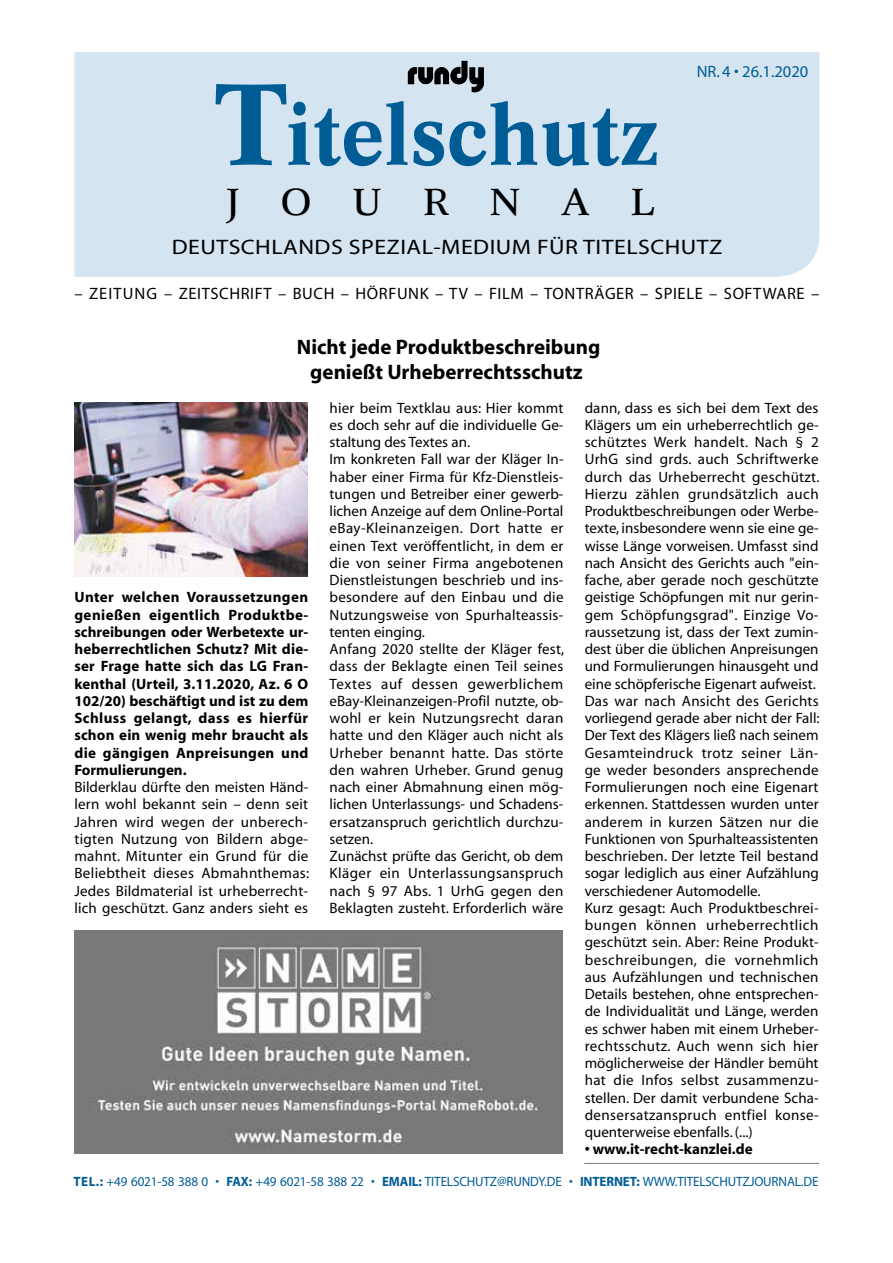
<style>
.page{position:relative;width:893px;height:1263px;background:#fff}
.page>*{position:absolute;margin:0;border:0;box-sizing:border-box;transform-origin:0 0}
.t1{font:700 82.5px "Concorde";color:#005c95}
.t2{font:36.75px "Concorde";letter-spacing:1.11em;color:#000}
.t3{font:700 21px/25.2px "Myriad";color:#000;text-align:center}
.t4{font:21px "Myriad";letter-spacing:.02em;color:#000;scale:1.14 1}
.t5{font:16.5px "Myriad";letter-spacing:.035em;color:#000}
.t6{font:16.5px "Myriad";color:#005c95}
.t7{font:15px/17.2px "Myriad";letter-spacing:.01em;color:#000}
.t8{font:700 15px/17.2px "Myriad";letter-spacing:.005em;color:#000;text-align:justify}
.t9{font:13.5px "Myriad";letter-spacing:-.01em;color:#005c95}
.s1{font-size:112.5px}
.s2{font-weight:700}
</style>
<div class="page">
<img style="left:75px;top:930px;width:487px;height:223px">
<div style="left:74px;top:52px;width:745px;height:225px;background:#d4e4f0"></div>
<hr style="left:585px;top:1163px;width:234px;height:1px;background:#87888a">
<img style="left:407px;top:61px;width:61px;height:27px">
<img style="left:75px;top:403px;width:233px;height:173px">
<h1 class="t1" style="left:216px;top:85px;width:445px"><span class="s1">T</span>itelschutz</h1>
<h2 class="t2" style="left:227px;top:179px;width:430px">JOURNAL</h2>
<p class="t6" style="left:697px;top:63px;width:113px">NR. 4 • 26.1.2020</p>
<h3 class="t4" style="left:172px;top:237px;width:485px">DEUTSCHLANDS SPEZIAL-MEDIUM FÜR TITELSCHUTZ</h3>
<p class="t5" style="left:74px;top:285px;width:746px">– ZEITUNG – ZEITSCHRIFT – BUCH – HÖRFUNK – TV – FILM – TONTRÄGER – SPIELE – SOFTWARE –</p>
<h3 class="t3" style="left:297px;top:335px;width:305px">Nicht jede Produktbeschreibung genießt Urheberrechtsschutz</h3>
<p class="t8" style="left:74px;top:589px;width:236px">Unter welchen Voraussetzungen genießen eigentlich Produktbe&shy;schreibungen oder Werbetexte ur&shy;heberrechtlichen Schutz? Mit die&shy;ser Frage hatte sich das LG Fran&shy;kenthal (Urteil, 3.11.2020, Az. 6 O 102/20) beschäftigt und ist zu dem Schluss gelangt, dass es hierfür schon ein wenig mehr braucht als die gängigen Anpreisungen und Formulierungen.</p>
<p class="t7" style="left:74px;top:779px;width:236px;text-align:justify">Bilderklau dürfte den meisten Händ&shy;lern wohl bekannt sein – denn seit Jahren wird wegen der unberech&shy;tigten Nutzung von Bildern abge&shy;mahnt. Mitunter ein Grund für die Beliebtheit dieses Abmahnthemas:<br>Jedes Bildmaterial ist urheberrecht&shy;lich geschützt. Ganz anders sieht es</p>
<p class="t7" style="left:330px;top:400px;width:236px">hier beim Textklau aus: Hier kommt es doch sehr auf die individuelle Ge&shy;staltung des Textes an.<br>Im konkreten Fall war der Kläger In&shy;haber einer Firma für Kfz-Dienstleis&shy;tungen und Betreiber einer gewerb&shy;lichen Anzeige auf dem Online-Portal eBay-Kleinanzeigen. Dort hatte er einen Text veröffentlicht, in dem er die von seiner Firma angebotenen Dienstleistungen beschrieb und ins&shy;besondere auf den Einbau und die Nutzungsweise von Spurhalteassis&shy;tenten einging.<br>Anfang 2020 stellte der Kläger fest, dass der Beklagte einen Teil seines Textes auf dessen gewerblichem eBay-Kleinanzeigen-Profil nutzte, ob&shy;wohl er kein Nutzungsrecht daran hatte und den Kläger auch nicht als Urheber benannt hatte. Das störte den wahren Urheber. Grund genug nach einer Abmahnung einen mög&shy;lichen Unterlassungs- und Schadens&shy;ersatzanspruch gerichtlich durchzu&shy;setzen.<br>Zunächst prüfte das Gericht, ob dem Kläger ein Unterlassungsanspruch nach § 97 Abs. 1 UrhG gegen den Beklagten zusteht. Erforderlich wäre</p>
<p class="t7" style="left:585px;top:400px;width:236px">dann, dass es sich bei dem Text des Klägers um ein urheberrechtlich ge&shy;schütztes Werk handelt. Nach § 2<br>UrhG sind grds. auch Schriftwerke durch das Urheberrecht geschützt.<br>Hierzu zählen grundsätzlich auch Produktbeschreibungen oder Werbe&shy;texte, insbesondere wenn sie eine ge&shy;wisse Länge vorweisen. Umfasst sind nach Ansicht des Gerichts auch "ein&shy;fache, aber gerade noch geschützte geistige Schöpfungen mit nur gerin&shy;gem Schöpfungsgrad". Einzige Vo&shy;raussetzung ist, dass der Text zumin&shy;dest über die üblichen Anpreisungen und Formulierungen hinausgeht und eine schöpferische Eigenart aufweist.<br>Das war nach Ansicht des Gerichts vorliegend gerade aber nicht der Fall:<br>Der Text des Klägers ließ nach seinem Gesamteindruck trotz seiner Län&shy;ge weder besonders ansprechende Formulierungen noch eine Eigenart erkennen. Stattdessen wurden unter anderem in kurzen Sätzen nur die Funktionen von Spurhalteassistenten beschrieben. Der letzte Teil bestand sogar lediglich aus einer Aufzählung verschiedener Automodelle.<br>Kurz gesagt: Auch Produktbeschrei&shy;bungen können urheberrechtlich geschützt sein. Aber: Reine Produkt&shy;beschreibungen, die vornehmlich aus Aufzählungen und technischen Details bestehen, ohne entsprechen&shy;de Individualität und Länge, werden es schwer haben mit einem Urheber&shy;rechtsschutz. Auch wenn sich hier möglicherweise der Händler bemüht hat die Infos selbst zusammenzu&shy;stellen. Der damit verbundene Scha&shy;densersatzanspruch entfiel konse&shy;quenterweise ebenfalls. (...)</p>
<p class="t8" style="left:585px;top:1141px;width:170px">• www.it-recht-kanzlei.de</p>
<p class="t9" style="left:74px;top:1174px;width:746px"><span class="s2">TEL.:</span> +49 6021-58 388 0 • <span class="s2">FAX:</span> +49 6021-58 388 22 • <span class="s2">EMAIL:</span> TITELSCHUTZ@RUNDY.DE • <span class="s2">INTERNET:</span> WWW.TITELSCHUTZJOURNAL.DE</p>
</div>
